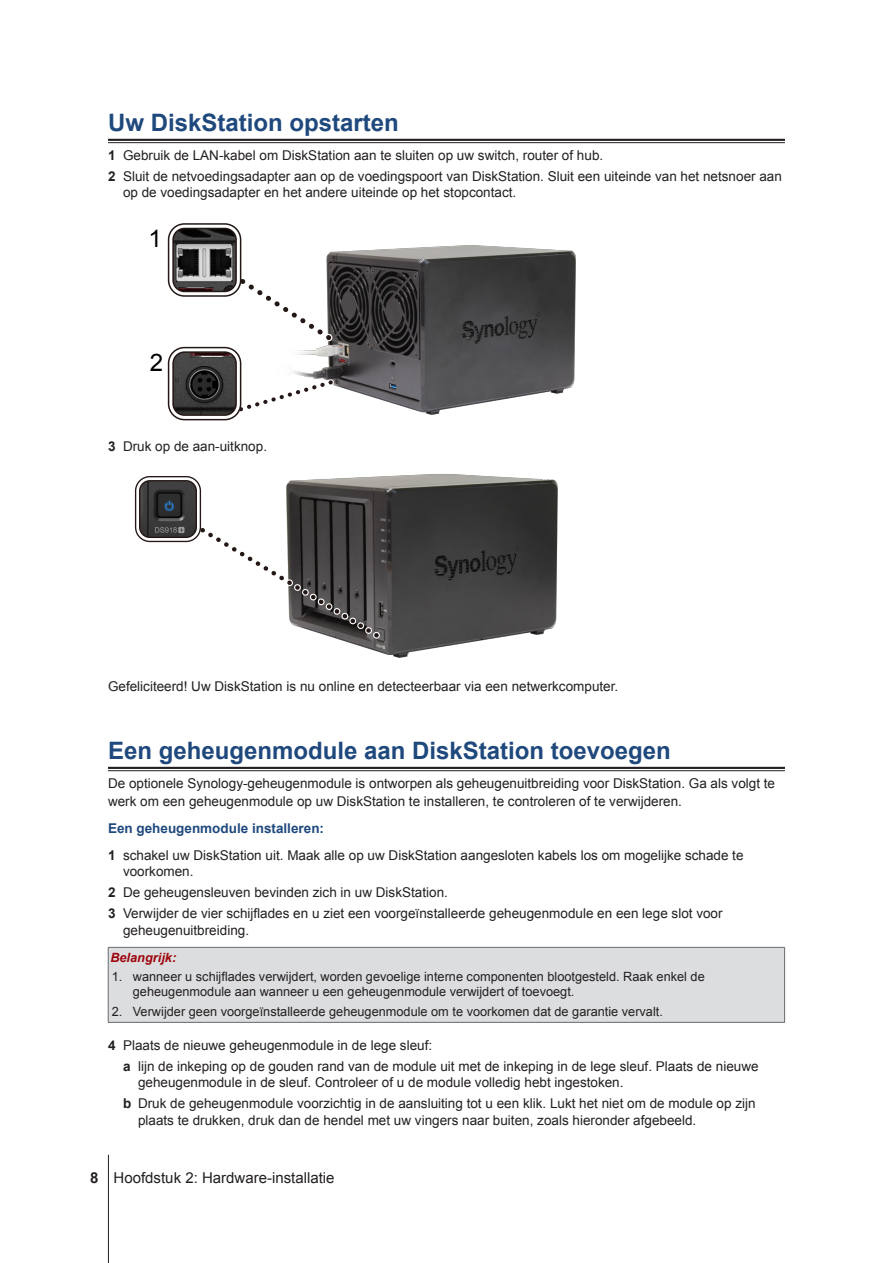
<style>
.page{position:relative;width:893px;height:1263px;background:#fff}
.page>*{position:absolute;margin:0;border:0;box-sizing:border-box;transform-origin:0 0}
.t1{font:24.15px "Arial";color:#000}
.H2-underline{font:700 24px "Arial";color:#1f497d}
.t2{font:15px "Arial";color:#231f20}
.Body-sidebar{font:13.5px/16.5px "Arial";color:#231f20}
.DisplaySentence{font:700 13.5px "Arial";color:#1f497d}
.t3{font:12.75px/15px "Arial";color:#231f20}
.Warning-sidebar{font:italic 700 12.75px "Arial";color:#9d070d}
.s1{font-weight:700}
</style>
<div class="page">
<hr style="left:108px;top:1155px;width:1px;height:108px;background:#231f20">
<hr style="left:108px;top:139px;width:677px;height:2px;background:#231f20">
<hr style="left:108px;top:142px;width:677px;height:1px;background:#231f20">
<hr style="left:108px;top:767px;width:677px;height:2px;background:#231f20">
<hr style="left:108px;top:770px;width:677px;height:1px;background:#231f20">
<img style="left:218px;top:237px;width:358px;height:184px">
<svg style="left:198px;top:249px;width:149px;height:104px"></svg>
<svg style="left:239px;top:373px;width:106px;height:44px"></svg>
<img style="left:175px;top:230px;width:65px;height:64px">
<div style="left:168px;top:223px;width:73px;height:74px;border:6px solid #231815;border-radius:14px"></div>
<div style="left:169px;top:225px;width:71px;height:70px;border:3px solid #fff;border-radius:14px"></div>
<img style="left:175px;top:350px;width:64px;height:68px">
<div style="left:168px;top:347px;width:73px;height:73px;border:6px solid #231815;border-radius:14px"></div>
<div style="left:169px;top:348px;width:71px;height:71px;border:3px solid #fff;border-radius:14px"></div>
<img style="left:201px;top:474px;width:357px;height:184px">
<svg style="left:162px;top:502px;width:225px;height:143px"></svg>
<img style="left:141px;top:482px;width:57px;height:57px">
<div style="left:135px;top:476px;width:66px;height:66px;border:5px solid #231815;border-radius:12px"></div>
<div style="left:136px;top:477px;width:64px;height:64px;border:3px solid #fff;border-radius:12px"></div>
<div style="left:108px;top:947px;width:677px;height:75px;background:#dcdddf"></div>
<hr style="left:108px;top:947px;width:1px;height:75px;background:#6c6d70">
<hr style="left:784px;top:947px;width:1px;height:75px;background:#6c6d70">
<hr style="left:108px;top:947px;width:677px;height:1px;background:#6c6d70">
<hr style="left:108px;top:1022px;width:677px;height:1px;background:#6c6d70">
<p class="H2-underline" style="left:108px;top:106px;width:292px">Uw DiskStation opstarten</p>
<p class="Body-sidebar" style="left:108px;top:147px;width:497px"><span class="s1">1</span> Gebruik de LAN-kabel om DiskStation aan te sluiten op uw switch, router of hub.</p>
<p class="Body-sidebar" style="left:123px;top:168px;width:660px;text-indent:-15px"><span class="s1">2</span> Sluit de netvoedingsadapter aan op de voedingspoort van DiskStation. Sluit een uiteinde van het netsnoer aan op de voedingsadapter en het andere uiteinde op het stopcontact.</p>
<p class="t1" style="left:148px;top:223px;width:15px">1</p>
<p class="t1" style="left:150px;top:347px;width:15px">2</p>
<p class="Body-sidebar" style="left:108px;top:438px;width:161px"><span class="s1">3</span> Druk op de aan-uitknop.</p>
<p class="Body-sidebar" style="left:108px;top:678px;width:512px">Gefeliciteerd! Uw DiskStation is nu online en detecteerbaar via een netwerkcomputer.</p>
<p class="H2-underline" style="left:108px;top:734px;width:564px">Een geheugenmodule aan DiskStation toevoegen</p>
<p class="Body-sidebar" style="left:108px;top:774px;width:669px;line-height:18px">De optionele Synology-geheugenmodule is ontworpen als geheugenuitbreiding voor DiskStation. Ga als volgt te werk om een geheugenmodule op uw DiskStation te installeren, te controleren of te verwijderen.</p>
<p class="DisplaySentence" style="left:108px;top:819px;width:218px">Een geheugenmodule installeren:</p>
<p class="Body-sidebar" style="left:123px;top:847px;width:622px;text-indent:-15px"><span class="s1">1</span> schakel uw DiskStation uit. Maak alle op uw DiskStation aangesloten kabels los om mogelijke schade te voorkomen.</p>
<p class="Body-sidebar" style="left:108px;top:884px;width:341px"><span class="s1">2</span> De geheugensleuven bevinden zich in uw DiskStation.</p>
<p class="Body-sidebar" style="left:123px;top:905px;width:601px;text-indent:-15px"><span class="s1">3</span> Verwijder de vier schijflades en u ziet een voorgeïnstalleerde geheugenmodule en een lege slot voor geheugenuitbreiding.</p>
<p class="Warning-sidebar" style="left:110px;top:948px;width:67px">Belangrijk:</p>
<p class="t3" style="left:133px;top:969px;width:573px;text-indent:-21px">1. wanneer u schijflades verwijdert, worden gevoelige interne componenten blootgesteld. Raak enkel de geheugenmodule aan wanneer u een geheugenmodule verwijdert of toevoegt.</p>
<p class="t3" style="left:112px;top:1004px;width:553px">2. Verwijder geen voorgeïnstalleerde geheugenmodule om te voorkomen dat de garantie vervalt.</p>
<p class="Body-sidebar" style="left:108px;top:1037px;width:326px"><span class="s1">4</span> Plaats de nieuwe geheugenmodule in de lege sleuf:</p>
<p class="Body-sidebar" style="left:138px;top:1058px;width:622px;text-indent:-15px"><span class="s1">a</span> lijn de inkeping op de gouden rand van de module uit met de inkeping in de lege sleuf. Plaats de nieuwe geheugenmodule in de sleuf. Controleer of u de module volledig hebt ingestoken.</p>
<p class="Body-sidebar" style="left:138px;top:1095px;width:619px;text-indent:-15px"><span class="s1">b</span> Druk de geheugenmodule voorzichtig in de aansluiting tot u een klik. Lukt het niet om de module op zijn plaats te drukken, druk dan de hendel met uw vingers naar buiten, zoals hieronder afgebeeld.</p>
<p class="t2" style="left:90px;top:1168px;width:246px"><span class="s1">8</span> Hoofdstuk 2: Hardware-installatie</p>
</div>
